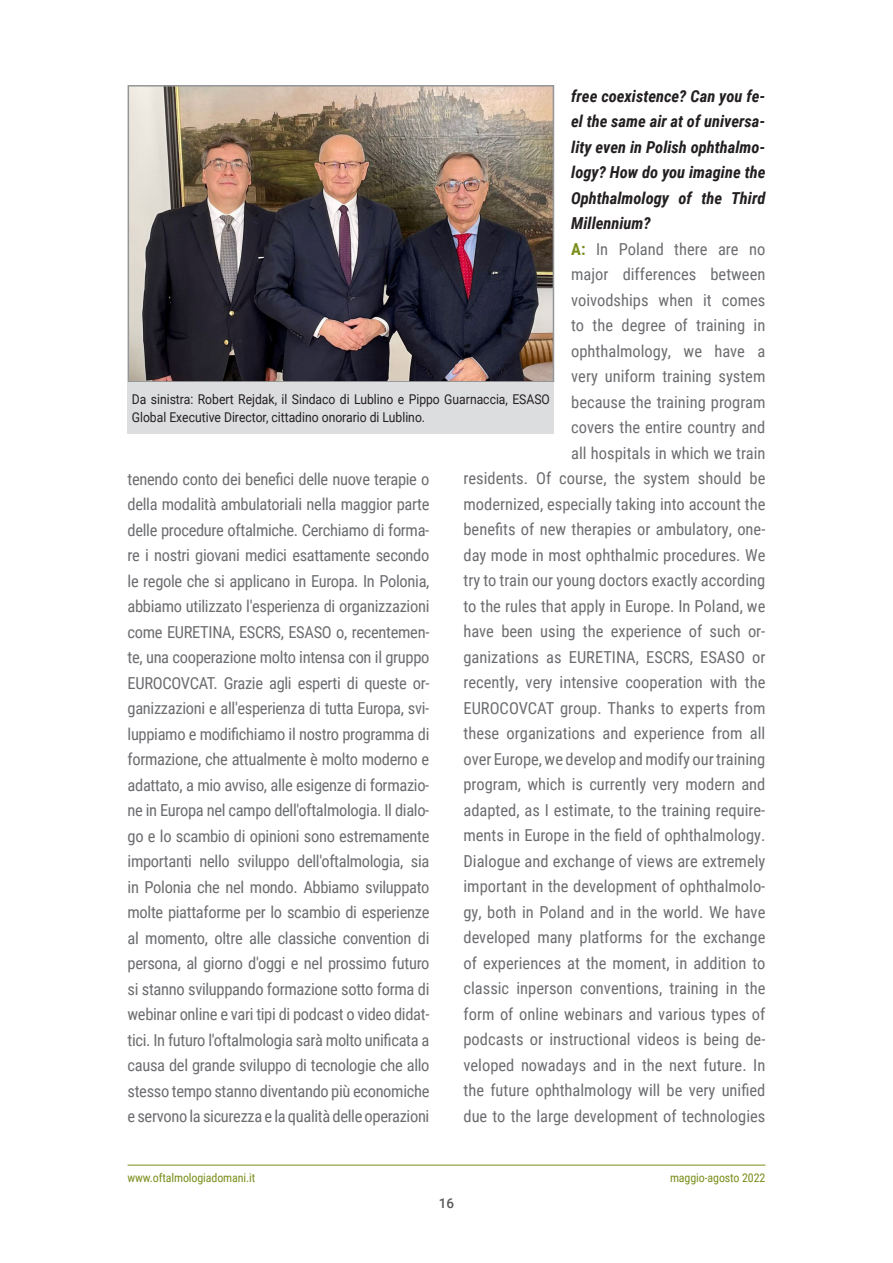
<style>
.page{position:relative;width:893px;height:1263px;background:#fff}
.page>*{position:absolute;margin:0;border:0;box-sizing:border-box;transform-origin:0 0}
.t1{font:16.5px/25.5px "Roboto Condensed";color:#6c6d70;text-align:justify}
.t2{font:italic 700 16.5px "Roboto Condensed";color:#231f20}
.t3{font:13.5px/18px "Roboto";color:#231f20;scale:.9 1}
.t4{font:500 13.5px "Roboto";color:#57585a}
.t5{font:12px "Roboto Condensed";letter-spacing:-.01em;color:#7a8f1c}
.s1{font-weight:700;color:#7a8f1c}
</style>
<div class="page">
<hr style="left:128px;top:1165px;width:637px;height:1px;background:#7a8f1c">
<img style="left:131px;top:88px;width:420px;height:292px">
<div style="left:128px;top:85px;width:426px;height:298px;border:2px solid #939598"></div>
<div style="left:128px;top:383px;width:426px;height:51px;background:#dcdddf"></div>
<p class="t2" style="left:571px;top:84px;width:196px">free coexistence? Can you fe-</p>
<p class="t2" style="left:571px;top:110px;width:196px">el the same air at of universa-</p>
<p class="t2" style="left:571px;top:135px;width:196px">lity even in Polish ophthalmo-</p>
<p class="t2" style="left:571px;top:161px;width:196px">logy? How do you imagine the</p>
<p class="t2" style="left:571px;top:186px;width:196px">Ophthalmology of the Third</p>
<p class="t2" style="left:571px;top:212px;width:81px">Millennium?</p>
<p class="t1" style="left:571px;top:236px;width:196px"><span class="s1">A:</span> In Poland there are no</p>
<p class="t1" style="left:571px;top:261px;width:196px">major differences between</p>
<p class="t1" style="left:571px;top:287px;width:196px">voivodships when it comes</p>
<p class="t1" style="left:571px;top:312px;width:196px">to the degree of training in</p>
<p class="t1" style="left:571px;top:338px;width:196px">ophthalmology, we have a</p>
<p class="t1" style="left:571px;top:363px;width:196px">very uniform training system</p>
<p class="t1" style="left:571px;top:389px;width:196px">because the training program</p>
<p class="t1" style="left:571px;top:414px;width:196px">covers the entire country and</p>
<p class="t1" style="left:571px;top:440px;width:196px">all hospitals in which we train</p>
<p class="t1" style="left:463px;top:465px;width:303px">residents. Of course, the system should be</p>
<p class="t1" style="left:463px;top:491px;width:303px">modernized, especially taking into account the</p>
<p class="t1" style="left:463px;top:516px;width:303px">benefits of new therapies or ambulatory, one-</p>
<p class="t1" style="left:463px;top:542px;width:303px">day mode in most ophthalmic procedures. We</p>
<p class="t1" style="left:463px;top:567px;width:303px">try to train our young doctors exactly according</p>
<p class="t1" style="left:463px;top:592px;width:303px">to the rules that apply in Europe. In Poland, we</p>
<p class="t1" style="left:463px;top:618px;width:303px">have been using the experience of such or-</p>
<p class="t1" style="left:463px;top:643px;width:303px">ganizations as EURETINA, ESCRS, ESASO or</p>
<p class="t1" style="left:463px;top:669px;width:303px">recently, very intensive cooperation with the</p>
<p class="t1" style="left:463px;top:694px;width:303px">EUROCOVCAT group. Thanks to experts from</p>
<p class="t1" style="left:463px;top:720px;width:303px">these organizations and experience from all</p>
<p class="t1" style="left:463px;top:745px;width:303px">over Europe, we develop and modify our training</p>
<p class="t1" style="left:463px;top:771px;width:303px">program, which is currently very modern and</p>
<p class="t1" style="left:463px;top:796px;width:303px">adapted, as I estimate, to the training require-</p>
<p class="t1" style="left:463px;top:822px;width:303px">ments in Europe in the field of ophthalmology.</p>
<p class="t1" style="left:463px;top:847px;width:303px">Dialogue and exchange of views are extremely</p>
<p class="t1" style="left:463px;top:873px;width:303px">important in the development of ophthalmolo-</p>
<p class="t1" style="left:463px;top:898px;width:303px">gy, both in Poland and in the world. We have</p>
<p class="t1" style="left:463px;top:924px;width:303px">developed many platforms for the exchange</p>
<p class="t1" style="left:463px;top:949px;width:303px">of experiences at the moment, in addition to</p>
<p class="t1" style="left:463px;top:975px;width:303px">classic inperson conventions, training in the</p>
<p class="t1" style="left:463px;top:1000px;width:303px">form of online webinars and various types of</p>
<p class="t1" style="left:463px;top:1026px;width:303px">podcasts or instructional videos is being de-</p>
<p class="t1" style="left:463px;top:1051px;width:303px">veloped nowadays and in the next future. In</p>
<p class="t1" style="left:463px;top:1077px;width:303px">the future ophthalmology will be very unified</p>
<p class="t1" style="left:463px;top:1102px;width:303px">due to the large development of technologies</p>
<p class="t3" style="left:132px;top:390px;width:466px">Da sinistra: Robert Rejdak, il Sindaco di Lublino e Pippo Guarnaccia, ESASO<br>Global Executive Director, cittadino onorario di Lublino.</p>
<p class="t1" style="left:128px;top:465px;width:303px">tenendo conto dei benefici delle nuove terapie o della modalità ambulatoriali nella maggior parte delle procedure oftalmiche. Cerchiamo di forma&shy;re i nostri giovani medici esattamente secondo le regole che si applicano in Europa. In Polonia, abbiamo utilizzato l'esperienza di organizzazioni come EURETINA, ESCRS, ESASO o, recentemen&shy;te, una cooperazione molto intensa con il gruppo EUROCOVCAT. Grazie agli esperti di queste or&shy;ganizzazioni e all'esperienza di tutta Europa, svi&shy;luppiamo e modifichiamo il nostro programma di formazione, che attualmente è molto moderno e adattato, a mio avviso, alle esigenze di formazio&shy;ne in Europa nel campo dell'oftalmologia. Il dialo&shy;go e lo scambio di opinioni sono estremamente importanti nello sviluppo dell'oftalmologia, sia in Polonia che nel mondo. Abbiamo sviluppato molte piattaforme per lo scambio di esperienze al momento, oltre alle classiche convention di persona, al giorno d'oggi e nel prossimo futuro si stanno sviluppando formazione sotto forma di webinar online e vari tipi di podcast o video didat&shy;tici. In futuro l'oftalmologia sarà molto unificata a causa del grande sviluppo di tecnologie che allo stesso tempo stanno diventando più economiche e servono la sicurezza e la qualità delle operazioni</p>
<p class="t5" style="left:128px;top:1169px;width:129px">www.oftalmologiadomani.it</p>
<p class="t5" style="left:670px;top:1169px;width:97px">maggio-agosto 2022</p>
<p class="t4" style="left:439px;top:1194px;width:17px">16</p>
</div>
